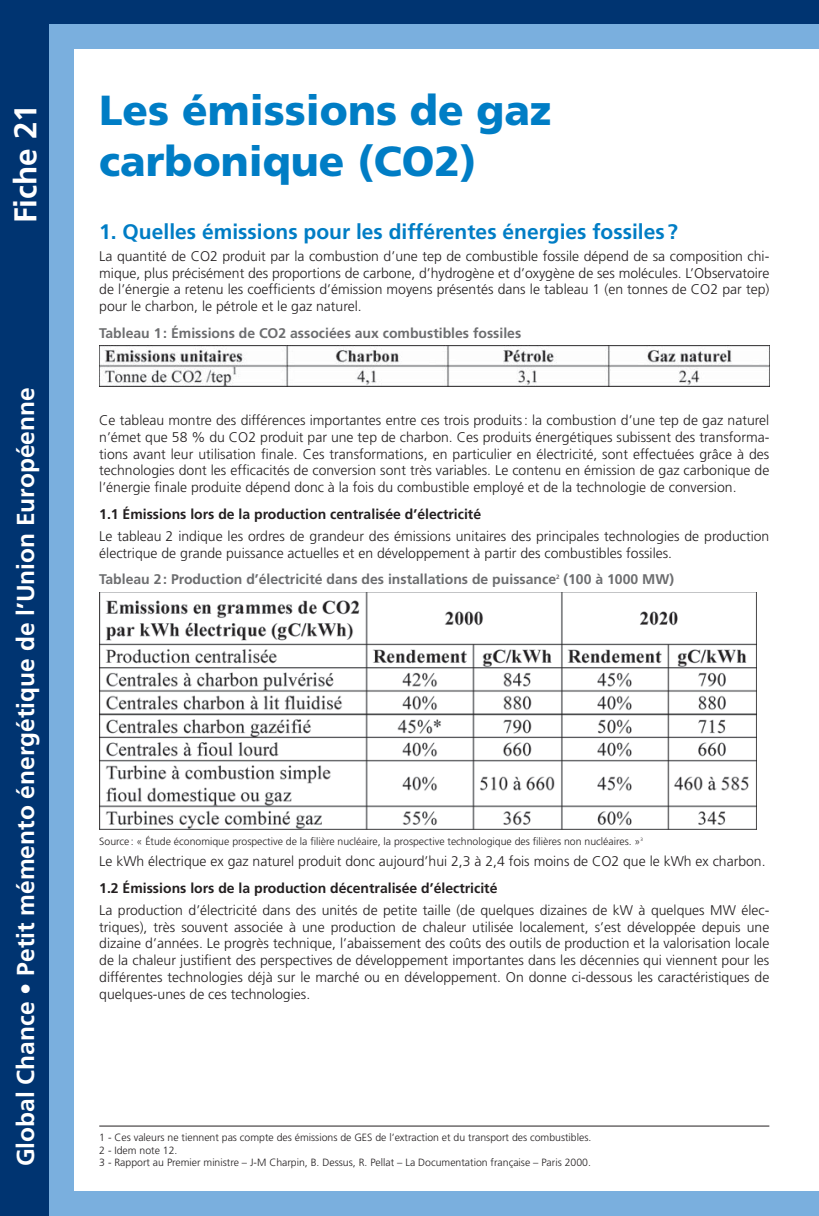
<style>
.page{position:relative;width:819px;height:1216px;background:#fff}
.page>*{position:absolute;margin:0;border:0;box-sizing:border-box;transform-origin:0 0}
.t1{font:900 42px/50.4px "Frutiger";color:#007dc5}
.t2{font:700 31.5px "Frutiger";color:#fff}
.t3{font:700 24.5px "Frutiger";color:#fff}
.t4{font:700 21px "Frutiger";color:#007dc5}
.t5{font:300 14px/16.8px "Frutiger";color:#231f20;text-align:justify}
.t6{font:700 14px "Frutiger";color:#6d6e70}
.t7{font:300 10.5px/12.6px "Frutiger";color:#231f20}
.t8{font:700 6.3px "Frutiger";color:#6d6e70}
.s1{font-weight:700}
.s2{font-weight:700;color:#6d6e70}
</style>
<div class="page">
<div style="left:0;top:0;width:819px;height:1215px;background:#003471"></div>
<div style="left:50px;top:25px;width:769px;height:1190px;background:#7aafde"></div>
<div style="left:74px;top:50px;width:745px;height:1141px;background:#fff"></div>
<img style="left:99px;top:346px;width:670px;height:40px">
<img style="left:99px;top:592px;width:657px;height:237px">
<hr style="left:99px;top:1125px;width:670px;height:1px;background:#231f20">
<p class="t2" style="left:13px;top:223px;width:121px;rotate:-90deg">Fiche 21</p>
<p class="t3" style="left:16px;top:1166px;width:780px;rotate:-90deg">Global Chance • Petit mémento énergétique de l’Union Européenne</p>
<p class="t1" style="left:99px;top:89px;width:453px">Les émissions de gaz carbonique (CO2)</p>
<p class="t4" style="left:99px;top:223px;width:580px">1. Quelles émissions pour les différentes énergies fossiles ?</p>
<p class="t5" style="left:99px;top:249px;width:671px">La quantité de CO2 produit par la combustion d’une tep de combustible fossile dépend de sa composition chi&shy;mique, plus précisément des proportions de carbone, d’hydrogène et d’oxygène de ses molécules. L’Observatoire de l’énergie a retenu les coefficients d’émission moyens présentés dans le tableau 1 (en tonnes de CO2 par tep) pour le charbon, le pétrole et le gaz naturel.</p>
<p class="t6" style="left:99px;top:327px;width:423px">Tableau 1 : Émissions de CO2 associées aux combustibles fossiles</p>
<p class="t5" style="left:99px;top:413px;width:671px">Ce tableau montre des différences importantes entre ces trois produits : la combustion d’une tep de gaz naturel n’émet que 58 % du CO2 produit par une tep de charbon. Ces produits énergétiques subissent des transforma&shy;tions avant leur utilisation finale. Ces transformations, en particulier en électricité, sont effectuées grâce à des technologies dont les efficacités de conversion sont très variables. Le contenu en émission de gaz carbonique de l’énergie finale produite dépend donc à la fois du combustible employé et de la technologie de conversion.</p>
<p class="t5" style="left:99px;top:504px;width:671px;line-height:21.7px"><span class="s1">1.1 Émissions lors de la production centralisée d’électricité<br></span>Le tableau 2 indique les ordres de grandeur des émissions unitaires des principales technologies de production</p>
<p class="t5" style="left:99px;top:540px;width:574px;line-height:26.8px">électrique de grande puissance actuelles et en développement à partir des combustibles fossiles.<br><span class="s2">Tableau 2 : Production d’électricité dans des installations de puissance</span></p>
<p class="t8" style="left:556px;top:574px;width:5px">2</p>
<p class="t6" style="left:563px;top:573px;width:112px">(100 à 1000 MW)</p>
<p class="t7" style="left:99px;top:835px;width:545px">Source : « Étude économique prospective de la filière nucléaire, la prospective technologique des filières non nucléaires. »<sup>3</sup></p>
<p class="t5" style="left:99px;top:849px;width:667px;line-height:26.8px">Le kWh électrique ex gaz naturel produit donc aujourd’hui 2,3 à 2,4 fois moins de CO2 que le kWh ex charbon.<br><span class="s1">1.2 Émissions lors de la production décentralisée d’électricité</span></p>
<p class="t5" style="left:99px;top:902px;width:671px">La production d’électricité dans des unités de petite taille (de quelques dizaines de kW à quelques MW é lec&shy;triques), très souvent associée à une production de chaleur utilisée localement, s’est développée depuis une dizaine d’années. Le progrès technique, l’abaissement des coûts des outils de production et la valorisation locale de la chaleur justifient des perspectives de développement importantes dans les décennies qui viennent pour les différentes technologies déjà sur le marché ou en développement. On donne ci-dessous les caractéristiques de quelques-unes de ces technologies.</p>
<p class="t7" style="left:99px;top:1131px;width:493px">1 - Ces valeurs ne tiennent pas compte des émissions de GES de l’extraction et du transport des combustibles.<br>2 - Idem note 12.<br>3 - Rapport au Premier ministre – J-M Charpin, B. Dessus, R. Pellat – La Documentation française – Paris 2000.</p>
</div>
